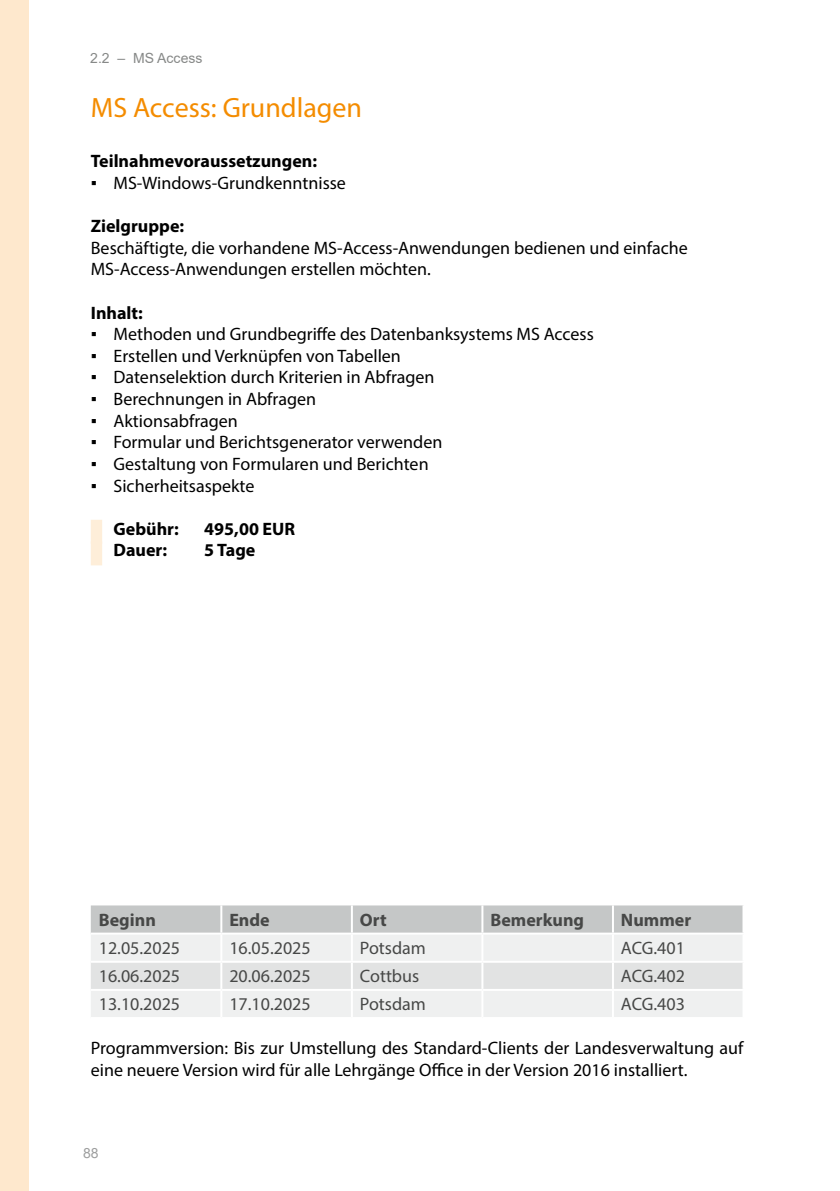
<style>
.page{position:relative;width:840px;height:1191px;background:#fff}
.page>*{position:absolute;margin:0;border:0;box-sizing:border-box;transform-origin:0 0}
.Überschrift_gelb{font:28px "Myriad Pro";color:#f48c00}
.Fliess{font:18px/21.6px "Myriad Pro";color:#000}
.Tabelle_Inhalt{font:18px "Myriad Pro";color:#474847}
.Fliess_Überschrift{font:700 18px "Myriad Pro";color:#000}
.Tabelle_Kopf{font:700 18px "Myriad Pro";color:#474847}
.Gebühr_Dauer_gelb{font:700 18px "Myriad Pro";color:#000}
.t1{font:14px "Arial";color:#878988}
.t2{font:14px "Arial";color:#9d9e9e}
.s1{font-family:"Arial"}
</style>
<div class="page">
<div style="left:0;top:0;width:28px;height:1191px;background:#fee8cd"></div>
<div style="left:91px;top:520px;width:11px;height:24px;background:#feeed9"></div>
<div style="left:91px;top:541px;width:11px;height:24px;background:#feeed9"></div>
<div style="left:91px;top:905px;width:651px;height:27px;background:#c5c7c7"></div>
<div style="left:91px;top:935px;width:651px;height:82px;background:#eff0f0"></div>
<div style="left:91px;top:962px;width:651px;height:27px;background:#e2e3e3"></div>
<hr style="left:220px;top:905px;width:2px;height:27px;background:#fff">
<hr style="left:350px;top:905px;width:2px;height:27px;background:#fff">
<hr style="left:481px;top:905px;width:2px;height:27px;background:#fff">
<hr style="left:611px;top:905px;width:2px;height:27px;background:#fff">
<hr style="left:220px;top:934px;width:2px;height:26px;background:#fff">
<hr style="left:350px;top:934px;width:2px;height:26px;background:#fff">
<hr style="left:481px;top:934px;width:2px;height:26px;background:#fff">
<hr style="left:611px;top:934px;width:2px;height:26px;background:#fff">
<hr style="left:220px;top:962px;width:2px;height:27px;background:#fff">
<hr style="left:350px;top:962px;width:2px;height:27px;background:#fff">
<hr style="left:481px;top:962px;width:2px;height:27px;background:#fff">
<hr style="left:611px;top:962px;width:2px;height:27px;background:#fff">
<hr style="left:220px;top:991px;width:2px;height:26px;background:#fff">
<hr style="left:350px;top:991px;width:2px;height:26px;background:#fff">
<hr style="left:481px;top:991px;width:2px;height:26px;background:#fff">
<hr style="left:611px;top:991px;width:2px;height:26px;background:#fff">
<hr style="left:91px;top:960px;width:130px;height:2px;background:#fff">
<hr style="left:221px;top:960px;width:130px;height:2px;background:#fff">
<hr style="left:351px;top:960px;width:131px;height:2px;background:#fff">
<hr style="left:482px;top:960px;width:130px;height:2px;background:#fff">
<hr style="left:612px;top:960px;width:132px;height:2px;background:#fff">
<hr style="left:91px;top:989px;width:130px;height:2px;background:#fff">
<hr style="left:221px;top:989px;width:130px;height:2px;background:#fff">
<hr style="left:351px;top:989px;width:131px;height:2px;background:#fff">
<hr style="left:482px;top:989px;width:130px;height:2px;background:#fff">
<hr style="left:612px;top:989px;width:132px;height:2px;background:#fff">
<p class="t1" style="left:90px;top:48px;width:114px">2.2 – MS Access</p>
<p class="Überschrift_gelb" style="left:91px;top:91px;width:273px">MS Access: Grundlagen</p>
<p class="Fliess_Überschrift" style="left:91px;top:150px;width:228px">Teilnahmevoraussetzungen:</p>
<p class="Fliess" style="left:91px;top:172px;width:256px"><span class="s1">▪</span> MS-Windows-Grundkenntnisse</p>
<p class="Fliess_Überschrift" style="left:91px;top:214px;width:95px">Zielgruppe:</p>
<p class="Fliess" style="left:91px;top:237px;width:598px">Beschäftigte, die vorhandene MS-Access-Anwendungen bedienen und einfache</p>
<p class="Fliess" style="left:91px;top:258px;width:341px">MS-Access-Anwendungen erstellen möchten.</p>
<p class="Fliess_Überschrift" style="left:91px;top:301px;width:54px">Inhalt:</p>
<p class="Fliess" style="left:91px;top:323px;width:504px"><span class="s1">▪</span> Methoden und Grundbegriffe des Datenbanksystems MS Access</p>
<p class="Fliess" style="left:91px;top:345px;width:311px"><span class="s1">▪</span> Erstellen und Verknüpfen von Tabellen</p>
<p class="Fliess" style="left:91px;top:366px;width:345px"><span class="s1">▪</span> Datenselektion durch Kriterien in Abfragen</p>
<p class="Fliess" style="left:91px;top:388px;width:227px"><span class="s1">▪</span> Berechnungen in Abfragen</p>
<p class="Fliess" style="left:91px;top:409px;width:148px"><span class="s1">▪</span> Aktionsabfragen</p>
<p class="Fliess" style="left:91px;top:431px;width:353px"><span class="s1">▪</span> Formular und Berichtsgenerator verwenden</p>
<p class="Fliess" style="left:91px;top:453px;width:339px"><span class="s1">▪</span> Gestaltung von Formularen und Berichten</p>
<p class="Fliess" style="left:91px;top:474px;width:165px"><span class="s1">▪</span> Sicherheitsaspekte</p>
<p class="Gebühr_Dauer_gelb" style="left:113px;top:517px;width:67px">Gebühr:</p>
<p class="Gebühr_Dauer_gelb" style="left:204px;top:517px;width:92px">495,00 EUR</p>
<p class="Gebühr_Dauer_gelb" style="left:113px;top:538px;width:55px">Dauer:</p>
<p class="Gebühr_Dauer_gelb" style="left:204px;top:538px;width:53px">5 Tage</p>
<p class="Tabelle_Kopf" style="left:99px;top:907px;width:59px">Beginn</p>
<p class="Tabelle_Kopf" style="left:229px;top:907px;width:42px">Ende</p>
<p class="Tabelle_Kopf" style="left:359px;top:907px;width:28px">Ort</p>
<p class="Tabelle_Kopf" style="left:490px;top:907px;width:95px">Bemerkung</p>
<p class="Tabelle_Kopf" style="left:620px;top:907px;width:72px">Nummer</p>
<p class="Tabelle_Inhalt" style="left:99px;top:936px;width:83px">12.05.2025</p>
<p class="Tabelle_Inhalt" style="left:229px;top:936px;width:83px">16.05.2025</p>
<p class="Tabelle_Inhalt" style="left:359px;top:936px;width:67px">Potsdam</p>
<p class="Tabelle_Inhalt" style="left:620px;top:936px;width:65px">ACG.401</p>
<p class="Tabelle_Inhalt" style="left:99px;top:964px;width:83px">16.06.2025</p>
<p class="Tabelle_Inhalt" style="left:229px;top:964px;width:83px">20.06.2025</p>
<p class="Tabelle_Inhalt" style="left:359px;top:964px;width:61px">Cottbus</p>
<p class="Tabelle_Inhalt" style="left:620px;top:964px;width:65px">ACG.402</p>
<p class="Tabelle_Inhalt" style="left:99px;top:993px;width:83px">13.10.2025</p>
<p class="Tabelle_Inhalt" style="left:229px;top:993px;width:83px">17.10.2025</p>
<p class="Tabelle_Inhalt" style="left:359px;top:993px;width:67px">Potsdam</p>
<p class="Tabelle_Inhalt" style="left:620px;top:993px;width:65px">ACG.403</p>
<p class="Fliess" style="left:91px;top:1037px;width:653px">Programmversion: Bis zur Umstellung des Standard-Clients der Landesverwaltung auf eine neuere Version wird für alle Lehrgänge Office in der Version 2016 installiert.</p>
<p class="t2" style="left:83px;top:1143px;width:17px">88</p>
</div>
